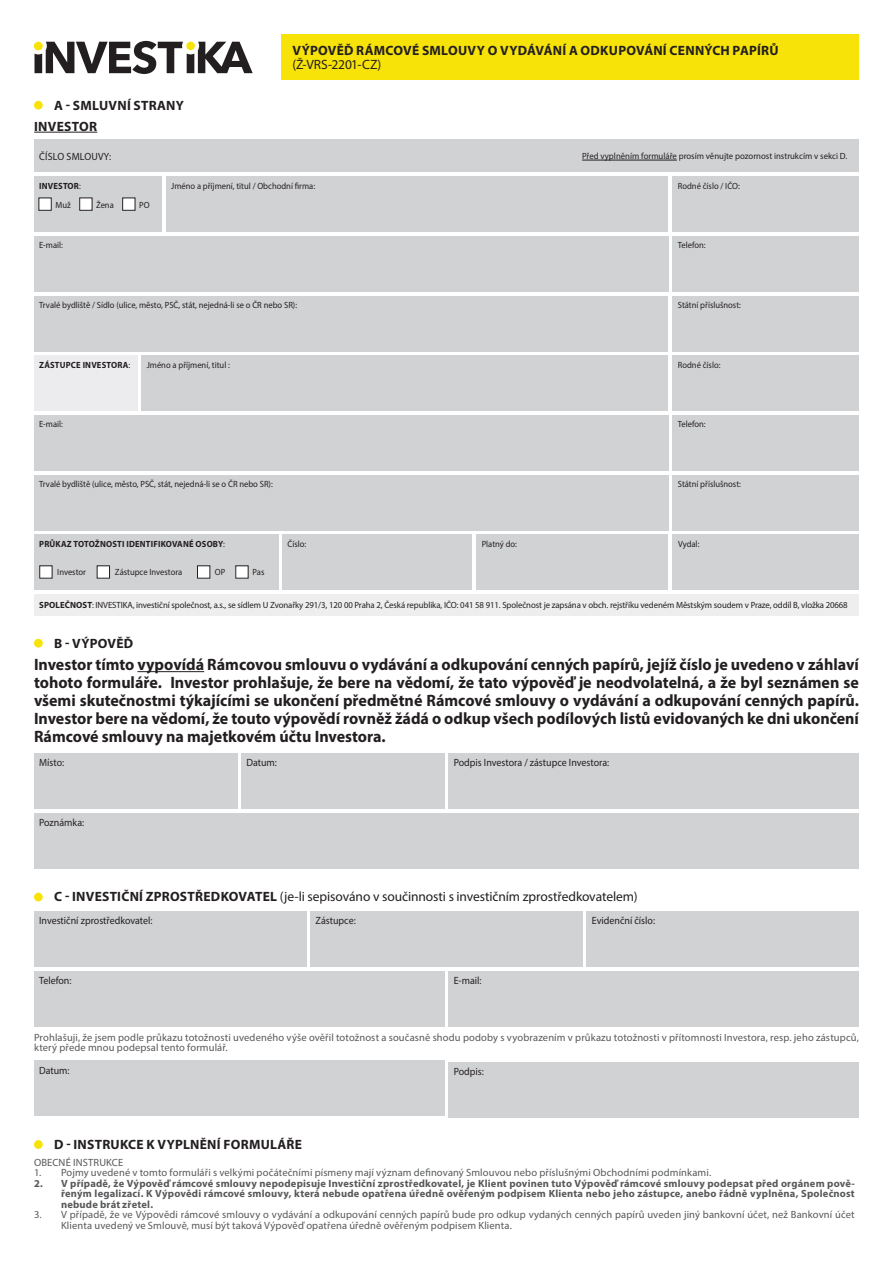
<style>
.page{position:relative;width:893px;height:1263px;background:#fff}
.page>*{position:absolute;margin:0;border:0;box-sizing:border-box;transform-origin:0 0}
.t1{font:700 16.5px/18px "Myriad Pro";color:#231f20;text-align:justify}
.t2{font:700 13.5px/13.5px "Myriad Pro";letter-spacing:.02em;color:#231f20}
.t3{font:13.5px "Myriad Pro";letter-spacing:-.01em;color:#231f20}
.t4{font:10.5px/10.5px "Myriad Pro";letter-spacing:.01em;color:#57585a}
.t5{font:700 10.5px/10.5px "Myriad Pro";letter-spacing:.02em;color:#57585a;text-align:justify}
.t6{font:10.5px "Myriad Pro";color:#231f20;scale:.95 1}
.t7{font:10.5px "Myriad Pro";letter-spacing:.02em;color:#231f20;scale:.95 1}
.t8{font:9px "Myriad Pro";color:#231f20;scale:.95 1}
.t9{font:9px "Myriad Pro";color:#231f20}
.t10{font:700 9px "Myriad Pro";letter-spacing:.02em;color:#231f20;scale:.95 1}
.s1{font-weight:400}
.s2{font-weight:700}
</style>
<div class="page">
<div style="left:282px;top:34px;width:577px;height:46px;background:#f7e307"></div>
<div style="left:34px;top:893px;width:9px;height:8px;background:#f7e307;border-radius:50%"></div>
<div style="left:587px;top:911px;width:272px;height:56px;background:#d1d2d4"></div>
<div style="left:34px;top:911px;width:272px;height:56px;background:#d1d2d4"></div>
<div style="left:34px;top:971px;width:410px;height:55px;background:#d1d2d4"></div>
<div style="left:310px;top:911px;width:273px;height:56px;background:#d1d2d4"></div>
<div style="left:449px;top:971px;width:410px;height:55px;background:#d1d2d4"></div>
<div style="left:34px;top:1060px;width:410px;height:56px;background:#d1d2d4"></div>
<div style="left:449px;top:1062px;width:410px;height:55px;background:#d1d2d4"></div>
<div style="left:34px;top:1140px;width:9px;height:9px;background:#f7e307;border-radius:50%"></div>
<div style="left:34px;top:813px;width:825px;height:55px;background:#d1d2d4"></div>
<div style="left:34px;top:753px;width:203px;height:55px;background:#d1d2d4"></div>
<div style="left:241px;top:753px;width:203px;height:55px;background:#d1d2d4"></div>
<div style="left:449px;top:753px;width:410px;height:55px;background:#d1d2d4"></div>
<div style="left:34px;top:639px;width:9px;height:8px;background:#f7e307;border-radius:50%"></div>
<hr style="left:137px;top:671px;width:67px;height:1px;background:#231f20">
<div style="left:34px;top:101px;width:9px;height:9px;background:#f7e307;border-radius:50%"></div>
<div style="left:34px;top:594px;width:825px;height:22px;background:#eeeeef"></div>
<div style="left:34px;top:139px;width:825px;height:33px;background:#d1d2d4"></div>
<hr style="left:34px;top:132px;width:63px;height:1px;background:#231f20">
<div style="left:34px;top:356px;width:104px;height:55px;background:#ececee"></div>
<div style="left:142px;top:356px;width:526px;height:55px;background:#d1d2d4"></div>
<div style="left:673px;top:356px;width:186px;height:55px;background:#d1d2d4"></div>
<div style="left:673px;top:415px;width:186px;height:56px;background:#d1d2d4"></div>
<div style="left:34px;top:415px;width:634px;height:56px;background:#d1d2d4"></div>
<div style="left:673px;top:236px;width:186px;height:56px;background:#d1d2d4"></div>
<div style="left:34px;top:236px;width:634px;height:56px;background:#d1d2d4"></div>
<div style="left:166px;top:177px;width:502px;height:55px;background:#d1d2d4"></div>
<div style="left:673px;top:177px;width:186px;height:55px;background:#d1d2d4"></div>
<div style="left:34px;top:177px;width:128px;height:55px;background:#d1d2d4"></div>
<div style="left:39px;top:198px;width:12px;height:12px;background:#fff"></div>
<div style="left:80px;top:198px;width:12px;height:12px;background:#fff"></div>
<div style="left:282px;top:535px;width:190px;height:55px;background:#d1d2d4"></div>
<div style="left:477px;top:535px;width:191px;height:55px;background:#d1d2d4"></div>
<div style="left:673px;top:535px;width:186px;height:55px;background:#d1d2d4"></div>
<div style="left:34px;top:535px;width:244px;height:55px;background:#d1d2d4"></div>
<div style="left:40px;top:566px;width:12px;height:12px;background:#fff"></div>
<div style="left:97px;top:566px;width:13px;height:12px;background:#fff"></div>
<div style="left:97px;top:566px;width:13px;height:12px;border:1px solid #231f20"></div>
<div style="left:197px;top:566px;width:13px;height:12px;background:#fff"></div>
<div style="left:197px;top:566px;width:13px;height:12px;border:1px solid #231f20"></div>
<div style="left:236px;top:566px;width:12px;height:12px;background:#fff"></div>
<hr style="left:582px;top:160px;width:95px;height:1px;background:#231f20">
<div style="left:123px;top:198px;width:12px;height:12px;background:#fff"></div>
<div style="left:122px;top:198px;width:13px;height:12px;border:1px solid #231f20"></div>
<div style="left:34px;top:296px;width:634px;height:55px;background:#d1d2d4"></div>
<div style="left:673px;top:296px;width:186px;height:55px;background:#d1d2d4"></div>
<div style="left:34px;top:475px;width:634px;height:55px;background:#d1d2d4"></div>
<div style="left:673px;top:475px;width:186px;height:55px;background:#d1d2d4"></div>
<svg style="left:34px;top:41px;width:219px;height:33px"></svg>
<div style="left:186px;top:42px;width:9px;height:8px;background:#f7e307;border-radius:50%"></div>
<p class="t2" style="left:54px;top:98px;width:131px">A - SMLUVNÍ STRANY</p>
<p class="t2" style="left:34px;top:119px;width:65px">INVESTOR</p>
<p class="t7" style="left:39px;top:150px;width:77px">ČÍSLO SMLOUVY:</p>
<p class="t2" style="left:292px;top:43px;width:488px">VÝPOVĚĎ RÁMCOVÉ SMLOUVY O VYDÁVÁNÍ A ODKUPOVÁNÍ CENNÝCH PAPÍRŮ <span class="s1">(Ž-VRS-2201-CZ)</span></p>
<p class="t9" style="left:582px;top:151px;width:267px">Před vyplněním formuláře prosím věnujte pozornost instrukcím v sekci D.</p>
<p class="t10" style="left:39px;top:180px;width:45px">INVESTOR<span class="s1">:</span></p>
<p class="t8" style="left:171px;top:180px;width:153px">Jméno a příjmení, titul / Obchodní firma:</p>
<p class="t8" style="left:678px;top:180px;width:67px">Rodné číslo / IČO:</p>
<p class="t8" style="left:55px;top:199px;width:18px">Muž</p>
<p class="t8" style="left:96px;top:199px;width:20px">Žena</p>
<p class="t8" style="left:139px;top:199px;width:12px">PO</p>
<p class="t8" style="left:39px;top:240px;width:27px">E-mail:</p>
<p class="t8" style="left:678px;top:240px;width:31px">Telefon:</p>
<p class="t8" style="left:39px;top:299px;width:273px">Trvalé bydliště / Sídlo (ulice, město, PSČ, stát, nejedná-li se o ČR nebo SR):</p>
<p class="t8" style="left:678px;top:299px;width:68px">Státní příslušnost:</p>
<p class="t10" style="left:39px;top:359px;width:97px">ZÁSTUPCE INVESTORA<span class="s1">:</span></p>
<p class="t8" style="left:147px;top:359px;width:89px">Jméno a příjmení, titul :</p>
<p class="t8" style="left:678px;top:359px;width:46px">Rodné číslo:</p>
<p class="t8" style="left:39px;top:419px;width:27px">E-mail:</p>
<p class="t8" style="left:678px;top:419px;width:31px">Telefon:</p>
<p class="t8" style="left:39px;top:478px;width:247px">Trvalé bydliště (ulice, město, PSČ, stát, nejedná-li se o ČR nebo SR):</p>
<p class="t8" style="left:678px;top:478px;width:68px">Státní příslušnost:</p>
<p class="t10" style="left:39px;top:538px;width:197px">PRŮKAZ TOTOŽNOSTI IDENTIFIKOVANÉ OSOBY<span class="s1">:</span></p>
<p class="t8" style="left:287px;top:538px;width:21px">Číslo:</p>
<p class="t8" style="left:482px;top:538px;width:39px">Platný do:</p>
<p class="t8" style="left:678px;top:538px;width:24px">Vydal:</p>
<p class="t8" style="left:57px;top:567px;width:32px">Investor</p>
<p class="t8" style="left:115px;top:567px;width:72px">Zástupce Investora</p>
<p class="t8" style="left:215px;top:567px;width:12px">OP</p>
<p class="t8" style="left:253px;top:567px;width:14px">Pas</p>
<p class="t9" style="left:39px;top:600px;width:810px"><span class="s2">SPOLEČNOST</span>: INVESTIKA, investiční společnost, a.s., se sídlem U Zvonařky 291/3, 120 00 Praha 2, Česká republika, IČO: 041 58 911. Společnost je zapsána v obch. rejstříku vedeném Městským soudem v Praze, oddíl B, vložka 20668</p>
<p class="t2" style="left:54px;top:636px;width:81px">B - VÝPOVĚĎ</p>
<p class="t1" style="left:34px;top:655px;width:826px">Investor tímto vypovídá Rámcovou smlouvu o vydávání a odkupování cenných papírů, jejíž číslo je uvedeno v záhlaví tohoto formuláře. Investor prohlašuje, že bere na vědomí, že tato výpověď je neodvolatelná, a že byl seznámen se všemi skutečnostmi týkajícími se ukončení předmětné Rámcové smlouvy o vydávání a odkupování cenných papírů.<br>Investor bere na vědomí, že touto výpovědí rovněž žádá o odkup všech podílových listů evidovaných ke dni ukončení Rámcové smlouvy na majetkovém účtu Investora.</p>
<p class="t6" style="left:39px;top:756px;width:28px">Místo:</p>
<p class="t6" style="left:246px;top:756px;width:34px">Datum:</p>
<p class="t6" style="left:454px;top:756px;width:165px">Podpis Investora / zástupce Investora:</p>
<p class="t6" style="left:39px;top:816px;width:49px">Poznámka:</p>
<p class="t3" style="left:54px;top:888px;width:585px"><span class="s2">C - INVESTIČNÍ ZPROSTŘEDKOVATEL</span> (je-li sepisováno v součinnosti s investičním zprostředkovatelem)</p>
<p class="t6" style="left:39px;top:914px;width:121px">Investiční zprostředkovatel:</p>
<p class="t6" style="left:592px;top:914px;width:68px">Evidenční číslo:</p>
<p class="t6" style="left:315px;top:914px;width:44px">Zástupce:</p>
<p class="t6" style="left:39px;top:974px;width:36px">Telefon:</p>
<p class="t6" style="left:454px;top:974px;width:31px">E-mail:</p>
<p class="t4" style="left:34px;top:1032px;width:826px">Prohlašuji, že jsem podle průkazu totožnosti uvedeného výše ověřil totožnost a současně shodu podoby s vyobrazením v průkazu totožnosti v přítomnosti Investora, resp. jeho zástupců, který přede mnou podepsal tento formulář.</p>
<p class="t6" style="left:39px;top:1063px;width:34px">Datum:</p>
<p class="t6" style="left:454px;top:1065px;width:33px">Podpis:</p>
<p class="t2" style="left:54px;top:1137px;width:249px">D - INSTRUKCE K VYPLNĚNÍ FORMULÁŘE</p>
<p class="t4" style="left:34px;top:1157px;width:91px">OBECNÉ INSTRUKCE</p>
<p class="t4" style="left:34px;top:1167px;width:679px">1. Pojmy uvedené v tomto formuláři s velkými počátečními písmeny mají význam definovaný Smlouvou nebo příslušnými Obchodními podmínkami.</p>
<p class="t5" style="left:61px;top:1178px;width:795px;text-indent:-27px">2. V případě, že Výpověď rámcové smlouvy nepodepisuje Investiční zprostředkovatel, je Klient povinen tuto Výpověď rámcové smlouvy podepsat před orgánem pově&shy;řeným legalizací. K Výpovědi rámcové smlouvy, která nebude opatřena úředně ověřeným podpisem Klienta nebo jeho zástupce, anebo řádně vyplněna, Společnost nebude brát zřetel.</p>
<p class="t4" style="left:61px;top:1209px;width:795px;text-indent:-27px">3. V případě, že ve Výpovědi rámcové smlouvy o vydávání a odkupování cenných papírů bude pro odkup vydaných cenných papírů uveden jiný bankovní účet, než Bankovní účet<br>Klienta uvedený ve Smlouvě, musí být taková Výpověď opatřena úředně ověřeným podpisem Klienta.</p>
</div>
